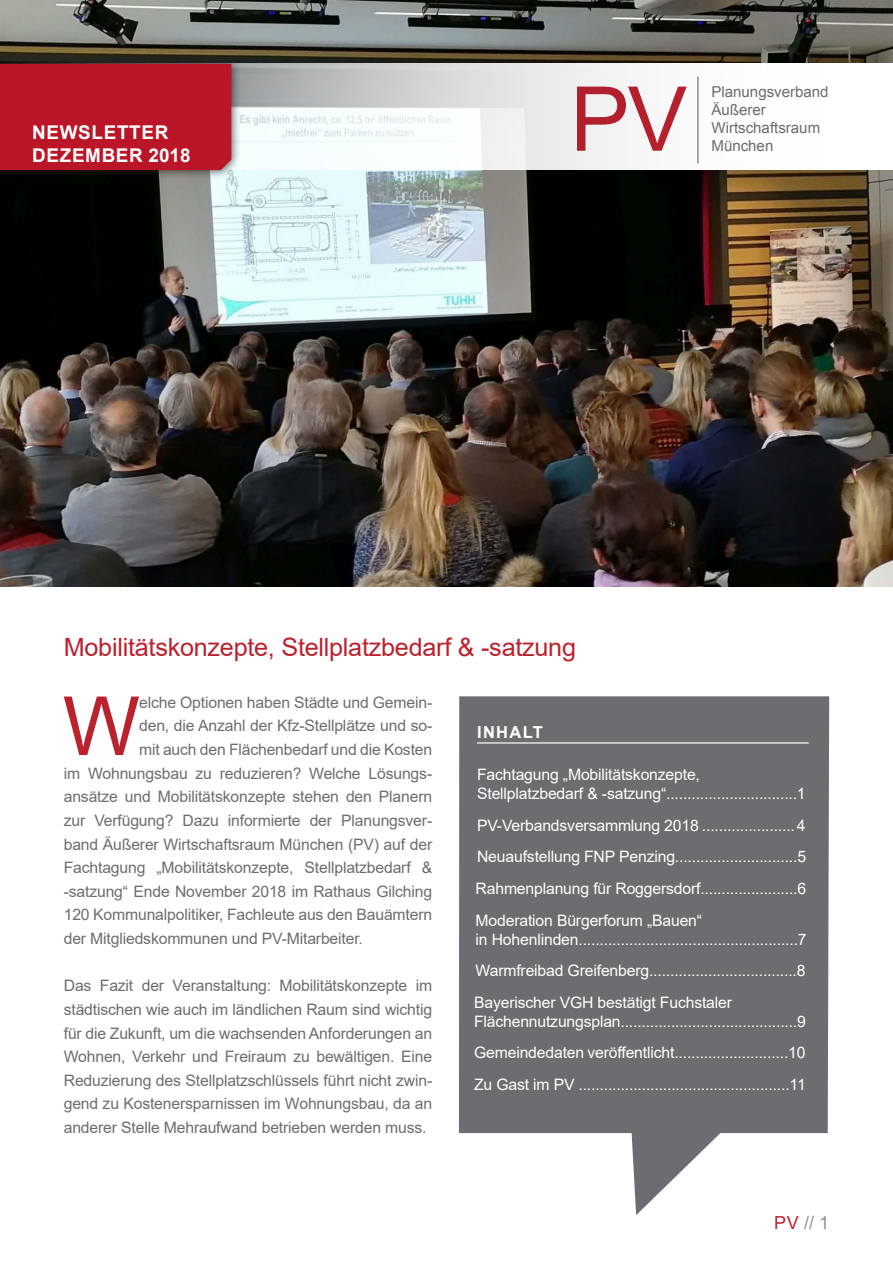
<style>
.page{position:relative;width:893px;height:1263px;background:#fff}
.page>*{position:absolute;margin:0;border:0;box-sizing:border-box;transform-origin:0 0}
.t1{font:89.55px "Arial";color:#bb222f}
.Einleitungstext_Bros{font:81.75px "Arial";color:#ba222d}
.Überschrift2{font:25.2px "Arial";letter-spacing:-.01em;color:#ba222d}
.Themen_Rubrik{font:700 18.9px/22.6px "Arial";letter-spacing:.035em;color:#fff}
.t2{font:18px "Arial";color:#8e9093}
.Lauftext_Broschüre{font:700 16.5px "Arial";letter-spacing:.08em;color:#fff}
.Text_Inhaltsverzeich{font:15.75px/18.9px "Arial";letter-spacing:-.01em;color:#fff}
.Einleitungstext_Bros-2{font:15.75px "Arial";letter-spacing:-.01em;color:#6c6d70}
.Lauftext_Broschüre-2{font:15.75px/23.5px "Arial";letter-spacing:-.01em;color:#6c6d70;text-align:justify}
.t3{font:15px/18px "Arial";color:#6c6d70}
.s1{color:#ba222d}
</style>
<div class="page">
<img style="left:0;top:0;width:893px;height:587px">
<svg style="left:242px;top:64px;width:651px;height:106px"></svg>
<hr style="left:697px;top:77px;width:2px;height:86px;background:#939598">
<div style="left:0;top:56px;width:242px;height:124px;background:#231f20;opacity:.75"></div>
<div style="left:0;top:64px;width:231px;height:106px;background:#bb1628"></div>
<svg style="left:459px;top:696px;width:370px;height:519px;background:#808184"></svg>
<hr style="left:477px;top:742px;width:332px;height:1px;background:#fff">
<p class="Themen_Rubrik" style="left:32px;top:121px;width:160px">NEWSLETTER<br>DEZEMBER 2018</p>
<h1 class="t1" style="left:570px;top:61px;width:119px">PV</h1>
<p class="t3" style="left:711px;top:83px;width:119px">Planungsverband<br>Äußerer<br>Wirtschaftsraum<br>München</p>
<p class="Überschrift2" style="left:64px;top:630px;width:514px">Mobilitätskonzepte, Stellplatzbedarf &amp; -satzung</p>
<p class="Einleitungstext_Bros" style="left:63px;top:670px;width:79px">W</p>
<p class="Einleitungstext_Bros-2" style="left:139px;top:691px;width:295px">elche Optionen haben Städte und Gemein-</p>
<p class="Einleitungstext_Bros-2" style="left:139px;top:715px;width:295px">den, die Anzahl der Kfz-Stellplätze und so-</p>
<p class="Einleitungstext_Bros-2" style="left:139px;top:739px;width:295px">mit auch den Flächenbedarf und die Kosten</p>
<p class="Einleitungstext_Bros-2" style="left:64px;top:762px;width:370px">im Wohnungsbau zu reduzieren? Welche Lösungs-</p>
<p class="Einleitungstext_Bros-2" style="left:64px;top:786px;width:370px">ansätze und Mobilitätskonzepte stehen den Planern</p>
<p class="Einleitungstext_Bros-2" style="left:64px;top:809px;width:370px">zur Verfügung? Dazu informierte der Planungsver-</p>
<p class="Einleitungstext_Bros-2" style="left:64px;top:833px;width:370px">band Äußerer Wirtschaftsraum München (PV) auf der</p>
<p class="Einleitungstext_Bros-2" style="left:64px;top:857px;width:370px">Fachtagung „Mobilitätskonzepte, Stellplatzbedarf &amp;</p>
<p class="Einleitungstext_Bros-2" style="left:64px;top:880px;width:370px">-satzung“ Ende November 2018 im Rathaus Gilching</p>
<p class="Einleitungstext_Bros-2" style="left:64px;top:904px;width:370px">120 Kommunalpolitiker, Fachleute aus den Bauämtern</p>
<p class="Einleitungstext_Bros-2" style="left:64px;top:928px;width:301px">der Mitgliedskommunen und PV-Mitarbeiter.</p>
<p class="Lauftext_Broschüre-2" style="left:64px;top:974px;width:370px">Das Fazit der Veranstaltung: Mobilitätskonzepte im städtischen wie auch im ländlichen Raum sind wichtig für die Zukunft, um die wachsenden Anforderungen an Wohnen, Verkehr und Freiraum zu bewältigen. Eine Reduzierung des Stellplatzschlüssels führt nicht zwin&shy;gend zu Kostenersparnissen im Wohnungsbau, da an anderer Stelle Mehraufwand betrieben werden muss.</p>
<p class="Lauftext_Broschüre" style="left:477px;top:721px;width:67px">INHALT</p>
<p class="Text_Inhaltsverzeich" style="left:477px;top:765px;width:330px">Fachtagung „Mobilitätskonzepte,<br>Stellplatzbedarf &amp; -satzung“...............................1</p>
<p class="Text_Inhaltsverzeich" style="left:477px;top:816px;width:330px">PV-Verbandsversammlung 2018 ......................4</p>
<p class="Text_Inhaltsverzeich" style="left:477px;top:847px;width:331px">Neuaufstellung FNP Penzing.............................5</p>
<p class="Text_Inhaltsverzeich" style="left:476px;top:879px;width:332px">Rahmenplanung für Roggersdorf.......................6</p>
<p class="Text_Inhaltsverzeich" style="left:476px;top:910px;width:333px">Moderation Bürgerforum „Bauen“<br>in Hohenlinden....................................................7</p>
<p class="Text_Inhaltsverzeich" style="left:476px;top:961px;width:331px">Warmfreibad Greifenberg...................................8</p>
<p class="Text_Inhaltsverzeich" style="left:474px;top:993px;width:333px">Bayerischer VGH bestätigt Fuchstaler<br>Flächennutzungsplan..........................................9</p>
<p class="Text_Inhaltsverzeich" style="left:474px;top:1043px;width:333px">Gemeindedaten veröffentlicht...........................10</p>
<p class="Text_Inhaltsverzeich" style="left:474px;top:1075px;width:333px">Zu Gast im PV ..................................................11</p>
<p class="t2" style="left:774px;top:1210px;width:56px"><span class="s1">PV</span> // 1</p>
</div>
